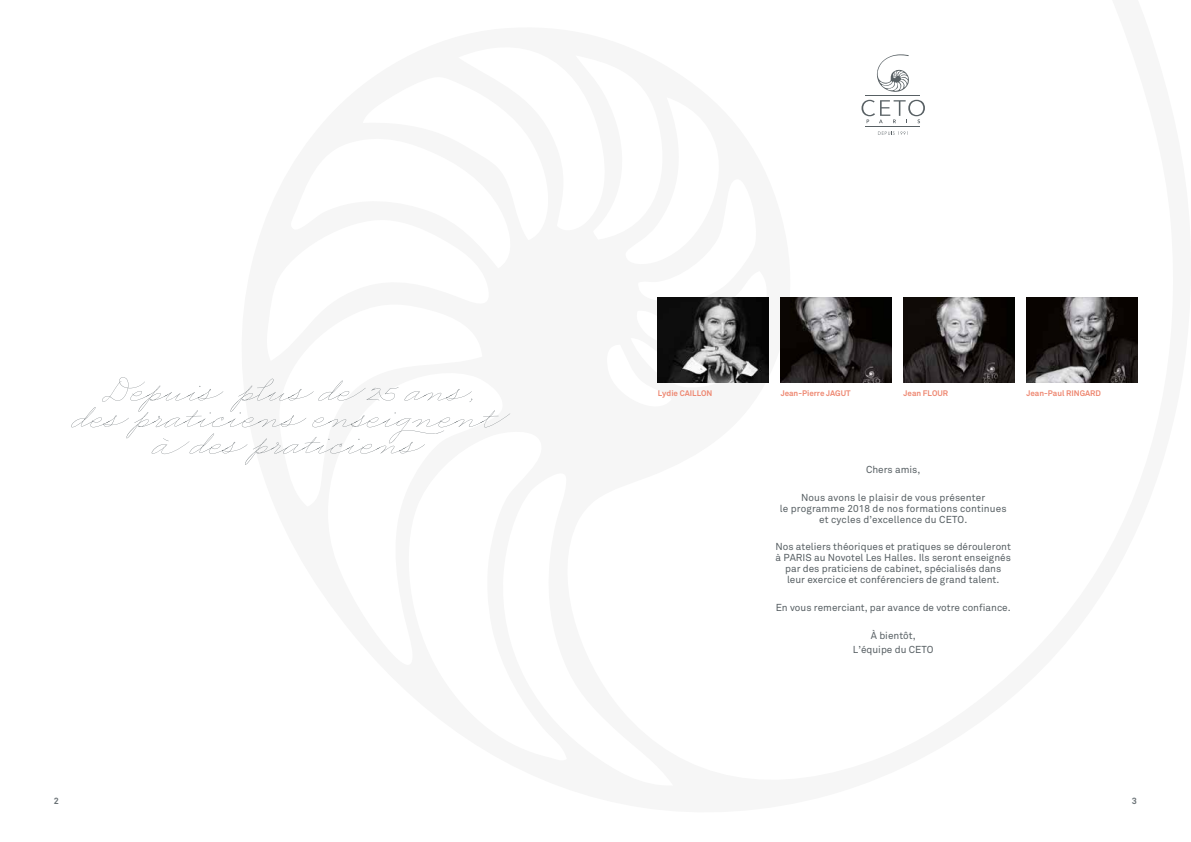
<style>
.page{position:relative;width:1191px;height:842px;background:#fff}
.page>*{position:absolute;margin:0;border:0;box-sizing:border-box;transform-origin:0 0}
.t1{font:10px/11px "Akkurat";color:#586064;text-align:center}
.t2{font:700 9px "Akkurat";color:#6a7276}
.t3{font:700 8px "Akkurat";color:#ee8872}
</style>
<div class="page">
<img style="left:658px;top:298px;width:110px;height:85px">
<img style="left:903px;top:298px;width:111px;height:85px">
<img style="left:780px;top:298px;width:111px;height:85px">
<img style="left:1026px;top:298px;width:111px;height:85px">
<hr style="left:865px;top:127px;width:55px;height:1px;background:#586064">
<svg style="left:861px;top:100px;width:64px;height:23px"></svg>
<svg style="left:876px;top:54px;width:33px;height:38px"></svg>
<hr style="left:865px;top:95px;width:55px;height:1px;background:#586064">
<svg style="left:878px;top:131px;width:30px;height:4px"></svg>
<svg style="left:71px;top:377px;width:439px;height:88px"></svg>
<p class="t3" style="left:658px;top:388px;width:56px">Lydie CAILLON</p>
<p class="t3" style="left:780px;top:388px;width:71px">Jean-Pierre JAGUT</p>
<p class="t3" style="left:903px;top:388px;width:46px">Jean FLOUR</p>
<p class="t3" style="left:1026px;top:388px;width:76px">Jean-Paul RINGARD</p>
<p class="t1" style="left:866px;top:464px;width:56px">Chers amis,</p>
<p class="t1" style="left:780px;top:492px;width:228px">Nous avons le plaisir de vous présenter<br>le programme 2018 de nos formations continues et cycles d’excellence du CETO.</p>
<p class="t1" style="left:775px;top:542px;width:237px">Nos ateliers théoriques et pratiques se dérouleront à PARIS au Novotel Les Halles. Ils seront enseignés par des praticiens de cabinet, spécialisés dans leur exercice et conférenciers de grand talent.</p>
<p class="t1" style="left:775px;top:602px;width:236px">En vous remerciant, par avance de votre confiance.</p>
<p class="t1" style="left:853px;top:629px;width:82px;line-height:13.8px">À bientôt,<br>L’équipe du CETO</p>
<p class="t2" style="left:54px;top:795px;width:7px">2</p>
<p class="t2" style="left:1132px;top:795px;width:7px">3</p>
</div>
